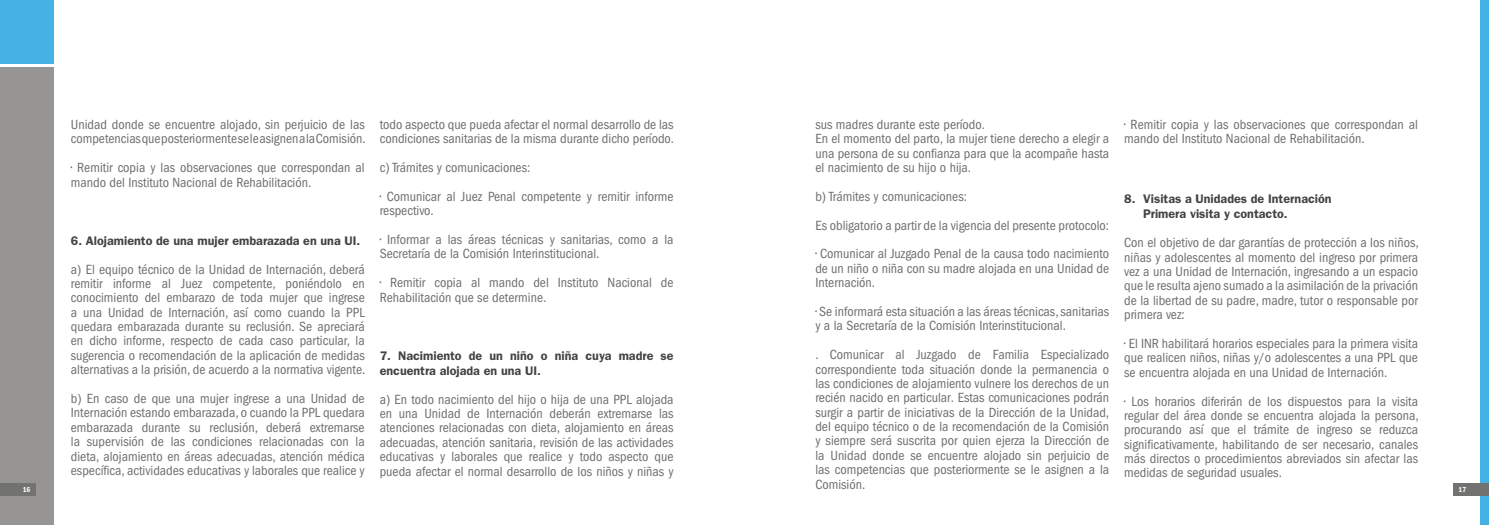
<style>
.page{position:relative;width:1489px;height:525px;background:#fff}
.page>*{position:absolute;margin:0;border:0;box-sizing:border-box;transform-origin:0 0}
.t1{font:condensed 13.75px/14.4px "ITC Franklin Gothic Std";color:#6d6e71}
.t2{font:600 12.5px/15px "ITC Franklin Gothic Std";color:#434345}
.t3{font:7.5px "ITC Franklin Gothic Std Dm Cd";color:#fff}
</style>
<div class="page">
<div style="left:0;top:67px;width:53px;height:457px;background:#969593"></div>
<div style="left:0;top:0;width:53px;height:63px;background:#44b2e5"></div>
<div style="left:1479px;top:0;width:9px;height:524px;background:#44b2e5"></div>
<div style="left:1453px;top:483px;width:35px;height:12px;background:#727371"></div>
<div style="left:0;top:483px;width:36px;height:12px;background:#727371"></div>
<p class="t1" style="left:815px;top:117px;width:295px">sus madres durante este período.<br>En el momento del parto, la mujer tiene derecho a elegir a una persona de su confianza para que la acompañe hasta el nacimiento de su hijo o hija.</p>
<p class="t1" style="left:815px;top:182px;width:295px;line-height:28.8px">b) Trámites y comunicaciones:<br>Es obligatorio a partir de la vigencia del presente protocolo:</p>
<p class="t1" style="left:815px;top:247px;width:295px;text-align:justify">• Comunicar al Juzgado Penal de la causa todo nacimiento de un niño o niña con su madre alojada en una Unidad de Internación.</p>
<p class="t1" style="left:815px;top:304px;width:295px">• Se informará esta situación a las áreas técnicas, sanitarias y a la Secretaría de la Comisión Interinstitucional.</p>
<p class="t1" style="left:815px;top:347px;width:295px;text-align:justify">. Comunicar al Juzgado de Familia Especializado correspondiente toda situación donde la permanencia o las condiciones de alojamiento vulnere los derechos de un recién nacido en particular. Estas comunicaciones podrán surgir a partir de iniciativas de la Dirección de la Unidad, del equipo técnico o de la recomendación de la Comisión y siempre será suscrita por quien ejerza la Dirección de la Unidad donde se encuentre alojado sin perjuicio de las competencias que posteriormente se le asignen a la Comisión.</p>
<p class="t1" style="left:1124px;top:117px;width:295px">• Remitir copia y las observaciones que correspondan al mando del Instituto Nacional de Rehabilitación.</p>
<p class="t1" style="left:380px;top:117px;width:296px">todo aspecto que pueda afectar el normal desarrollo de las condiciones sanitarias de la misma durante dicho período.</p>
<p class="t1" style="left:380px;top:160px;width:152px">c) Trámites y comunicaciones:</p>
<p class="t1" style="left:380px;top:189px;width:295px">• Comunicar al Juez Penal competente y remitir informe respectivo.</p>
<p class="t1" style="left:380px;top:232px;width:295px">• Informar a las áreas técnicas y sanitarias, como a la<br>Secretaría de la Comisión Interinstitucional.</p>
<p class="t1" style="left:380px;top:275px;width:295px">• Remitir copia al mando del Instituto Nacional de<br>Rehabilitación que se determine.</p>
<p class="t1" style="left:71px;top:117px;width:296px">Unidad donde se encuentre alojado, sin perjuicio de las competencias que posteriormente se le asignen a la Comisión.</p>
<p class="t1" style="left:71px;top:160px;width:295px">• Remitir copia y las observaciones que correspondan al mando del Instituto Nacional de Rehabilitación.</p>
<p class="t2" style="left:1142px;top:191px;width:190px;text-indent:-19px">8. Visitas a Unidades de Internación<br>Primera visita y contacto.</p>
<p class="t1" style="left:1124px;top:235px;width:296px;text-align:justify">Con el objetivo de dar garantías de protección a los niños, niñas y adolescentes al momento del ingreso por primera vez a una Unidad de Internación, ingresando a un espacio que le resulta ajeno sumado a la asimilación de la privación de la libertad de su padre, madre, tutor o responsable por primera vez:</p>
<p class="t1" style="left:1124px;top:336px;width:295px;text-align:justify">• El INR habilitará horarios especiales para la primera visita que realicen niños, niñas y/o adolescentes a una PPL que se encuentra alojada en una Unidad de Internación.</p>
<p class="t1" style="left:1124px;top:393px;width:296px;text-align:justify">• Los horarios diferirán de los dispuestos para la visita regular del área donde se encuentra alojada la persona, procurando así que el trámite de ingreso se reduzca significativamente, habilitando de ser necesario, canales más directos o procedimientos abreviados sin afectar las medidas de seguridad usuales.</p>
<p class="t2" style="left:71px;top:233px;width:291px">6. Alojamiento de una mujer embarazada en una UI.</p>
<p class="t1" style="left:71px;top:262px;width:296px;text-align:justify">a) El equipo técnico de la Unidad de Internación, deberá remitir informe al Juez competente, poniéndolo en conocimiento del embarazo de toda mujer que ingrese a una Unidad de Internación, así como cuando la PPL quedara embarazada durante su reclusión. Se apreciará en dicho informe, respecto de cada caso particular, la sugerencia o recomendación de la aplicación de medidas alternativas a la prisión, de acuerdo a la normativa vigente.</p>
<p class="t1" style="left:71px;top:391px;width:295px;text-align:justify">b) En caso de que una mujer ingrese a una Unidad de Internación estando embarazada, o cuando la PPL quedara embarazada durante su reclusión, deberá extremarse la supervisión de las condiciones relacionadas con la dieta, alojamiento en áreas adecuadas, atención médica específica, actividades educativas y laborales que realice y</p>
<p class="t2" style="left:380px;top:348px;width:295px">7. Nacimiento de un niño o niña cuya madre se encuentra alojada en una UI.</p>
<p class="t1" style="left:380px;top:392px;width:295px;text-align:justify">a) En todo nacimiento del hijo o hija de una PPL alojada en una Unidad de Internación deberán extremarse las atenciones relacionadas con dieta, alojamiento en áreas adecuadas, atención sanitaria, revisión de las actividades educativas y laborales que realice y todo aspecto que pueda afectar el normal desarrollo de los niños y niñas y</p>
<p class="t3" style="left:23px;top:485px;width:9px">16</p>
<p class="t3" style="left:1458px;top:485px;width:9px">17</p>
</div>
